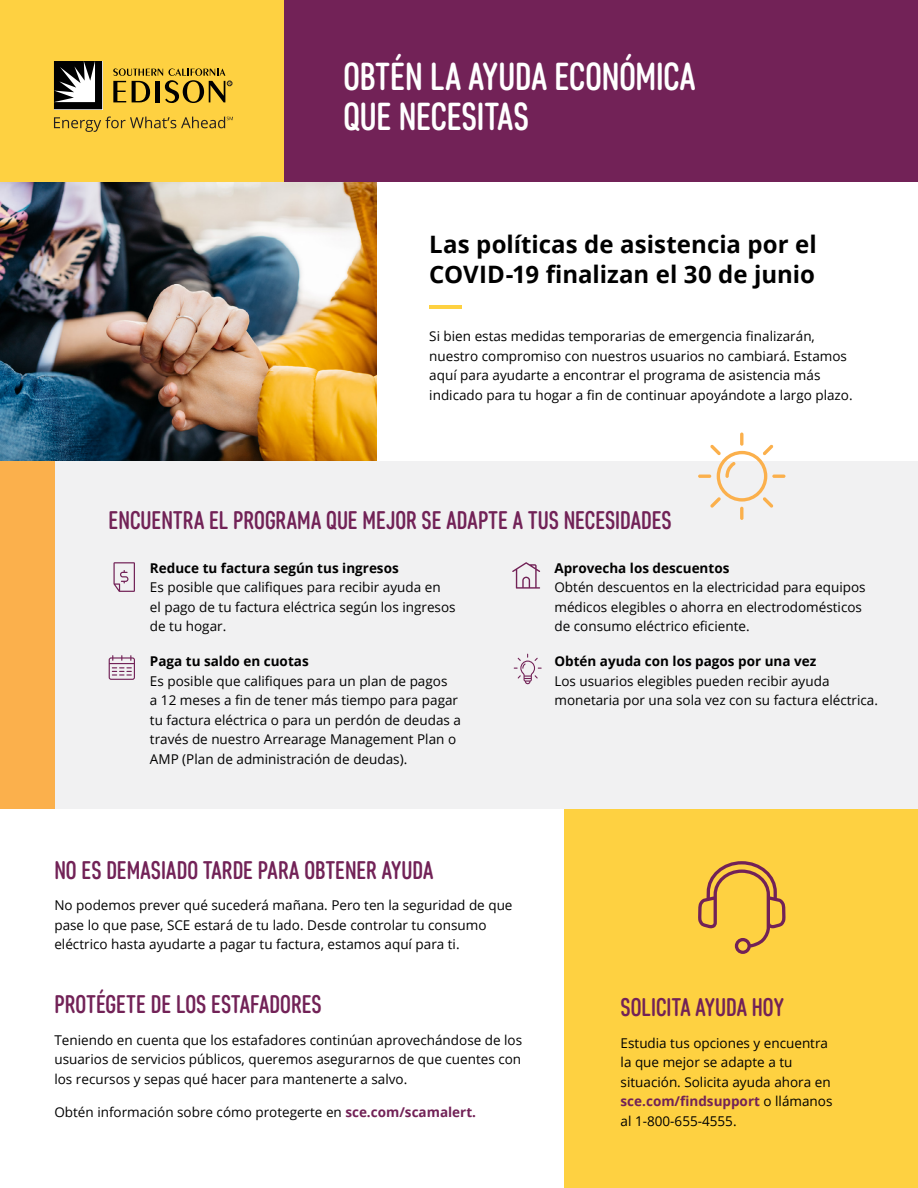
<style>
.page{position:relative;width:918px;height:1188px;background:#fff}
.page>*{position:absolute;margin:0;border:0;box-sizing:border-box;transform-origin:0 0}
.Main_Title{font:500 39px/40.5px "Core Sans DS47 Cn";letter-spacing:-.005em;color:#fff}
.Subtitle{font:500 25.5px "Core Sans DS47 Cn";color:#722257}
.t1{font:700 24px/30px "Open Sans";color:#000}
.t2{font:13.5px/19.5px "Open Sans";color:#000}
.s1{font-weight:700}
.s2{font-weight:700;color:#722257}
</style>
<div class="page">
<img style="left:0;top:181px;width:377px;height:280px">
<div style="left:284px;top:0;width:634px;height:181px;background:#722257"></div>
<div style="left:0;top:0;width:284px;height:181px;background:#fed141"></div>
<div style="left:565px;top:809px;width:353px;height:379px;background:#fed141"></div>
<hr style="left:429px;top:305px;width:33px;height:4px;background:#fed141">
<div style="left:0;top:461px;width:918px;height:348px;background:#f1f1f2"></div>
<div style="left:0;top:461px;width:54px;height:348px;background:#fbb04c"></div>
<svg style="left:698px;top:861px;width:88px;height:93px"></svg>
<svg style="left:113px;top:562px;width:22px;height:30px"></svg>
<svg style="left:512px;top:562px;width:28px;height:27px"></svg>
<svg style="left:514px;top:654px;width:28px;height:30px"></svg>
<svg style="left:109px;top:655px;width:26px;height:25px"></svg>
<svg style="left:698px;top:433px;width:87px;height:87px"></svg>
<svg style="left:54px;top:61px;width:48px;height:48px;background:#555"></svg>
<svg style="left:113px;top:68px;width:119px;height:35px"></svg>
<svg style="left:54px;top:117px;width:179px;height:15px"></svg>
<h1 class="Main_Title" style="left:343px;top:55px;width:354px">OBTÉN LA AYUDA ECONÓMICA<br>QUE NECESITAS</h1>
<h2 class="t1" style="left:429px;top:228px;width:389px">Las políticas de asistencia por el<br>COVID-19 finalizan el 30 de junio</h2>
<p class="t2" style="left:429px;top:326px;width:425px">Si bien estas medidas temporarias de emergencia finalizarán, nuestro compromiso con nuestros usuarios no cambiará. Estamos aquí para ayudarte a encontrar el programa de asistencia más indicado para tu hogar a fin de continuar apoyándote a largo plazo.</p>
<h3 class="Subtitle" style="left:109px;top:505px;width:564px">ENCUENTRA EL PROGRAMA QUE MEJOR SE ADAPTE A TUS NECESIDADES</h3>
<p class="t2" style="left:150px;top:558px;width:307px"><span class="s1">Reduce tu factura según tus ingresos<br></span>Es posible que califiques para recibir ayuda en<br>el pago de tu factura eléctrica según los ingresos de tu hogar.</p>
<p class="t2" style="left:150px;top:651px;width:313px"><span class="s1">Paga tu saldo en cuotas<br></span>Es posible que califiques para un plan de pagos<br>a 12 meses a fin de tener más tiempo para pagar tu factura eléctrica o para un perdón de deudas a través de nuestro Arrearage Management Plan o AMP (Plan de administración de deudas).</p>
<p class="t2" style="left:554px;top:558px;width:313px"><span class="s1">Aprovecha los descuentos<br></span>Obtén descuentos en la electricidad para equipos médicos elegibles o ahorra en electrodomésticos de consumo eléctrico eficiente.</p>
<p class="t2" style="left:554px;top:651px;width:325px"><span class="s1">Obtén ayuda con los pagos por una vez<br></span>Los usuarios elegibles pueden recibir ayuda monetaria por una sola vez con su factura eléctrica.</p>
<h3 class="Subtitle" style="left:54px;top:855px;width:380px">NO ES DEMASIADO TARDE PARA OBTENER AYUDA</h3>
<p class="t2" style="left:54px;top:895px;width:460px">No podemos prever qué sucederá mañana. Pero ten la seguridad de que pase lo que pase, SCE estará de tu lado. Desde controlar tu consumo eléctrico hasta ayudarte a pagar tu factura, estamos aquí para ti.</p>
<h3 class="Subtitle" style="left:54px;top:989px;width:269px">PROTÉGETE DE LOS ESTAFADORES</h3>
<p class="t2" style="left:54px;top:1030px;width:469px;text-align:justify">Teniendo en cuenta que los estafadores continúan aprovechándose de los usuarios de servicios públicos, queremos asegurarnos de que cuentes con los recursos y sepas qué hacer para mantenerte a salvo.</p>
<p class="t2" style="left:54px;top:1102px;width:423px">Obtén información sobre cómo protegerte en <span class="s2">sce.com/scamalert.</span></p>
<h3 class="Subtitle" style="left:621px;top:992px;width:165px">SOLICITA AYUDA HOY</h3>
<p class="t2" style="left:621px;top:1033px;width:213px">Estudia tus opciones y encuentra la que mejor se adapte a tu situación. Solicita ayuda ahora en <span class="s2">sce.com/findsupport</span> o llámanos al 1-800-655-4555.</p>
</div>
